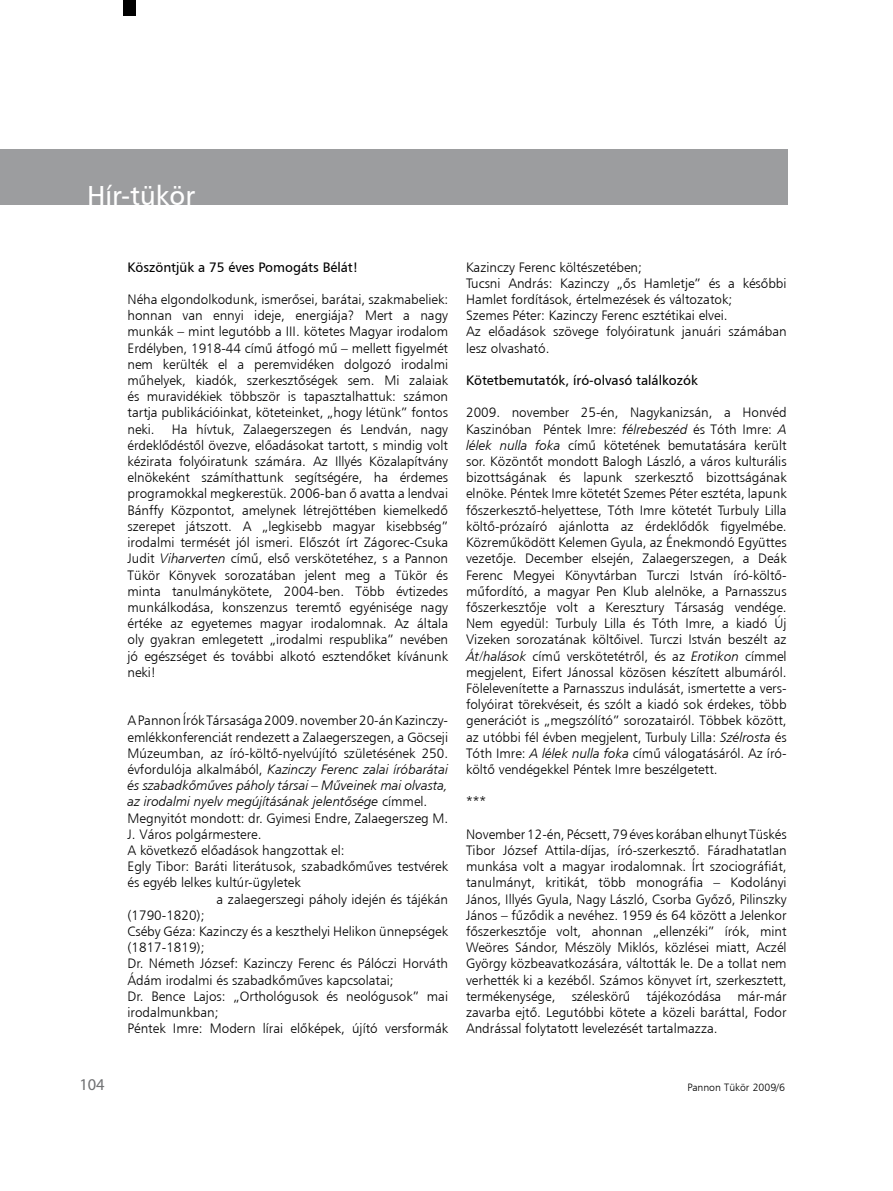
<style>
.page{position:relative;width:893px;height:1191px;background:#fff}
.page>*{position:absolute;margin:0;border:0;box-sizing:border-box;transform-origin:0 0}
.t1{font:27px "H Humanist 777 BT";color:#fff}
.t2{font:16.5px "Myriad Pro";color:#707173}
.t3{font:13.5px/16.2px "H Humanist 777 Lt BT";color:#000;text-align:justify}
.t4{font:13.5px/16.2px "H Humanist 777 Lt BT Italic";color:#000;text-align:justify}
.t5{font:13.5px "H Humanist 777 BT";color:#000}
.t6{font:10.5px "H Humanist 777 Lt BT";color:#000}
.s1{font-family:"H Humanist 777 Lt BT Italic"}
.s2{font-family:"H Humanist 777 Lt BT"}
</style>
<div class="page">
<div style="left:123px;top:0;width:13px;height:16px;background:#000"></div>
<div style="left:0;top:149px;width:788px;height:56px;background:#9c9d9f"></div>
<h1 class="t1" style="left:87px;top:179px;width:109px">Hír-tükör</h1>
<p class="t5" style="left:128px;top:258px;width:232px">Köszöntjük a 75 éves Pomogáts Bélát!</p>
<p class="t3" style="left:128px;top:291px;width:322px">Néha elgondolkodunk, ismerősei, barátai, szakmabeliek: honnan van ennyi ideje, energiája? Mert a nagy munkák – mint legutóbb a III. kötetes Magyar irodalom Erdélyben, 1918-44 című átfogó mű – mellett figyelmét nem kerülték el a peremvidéken dolgozó irodalmi műhelyek, kiadók, szerkesztőségek sem. Mi zalaiak és muravidékiek többször is tapasztalhattuk: számon tartja publikációinkat, köteteinket, „hogy létünk” fontos neki.</p>
<p class="t3" style="left:128px;top:420px;width:322px;text-indent:44px">Ha hívtuk, Zalaegerszegen és Lendván, nagy érdeklődéstől övezve, előadásokat tartott, s mindig volt kézirata folyóiratunk számára. Az Illyés Közalapítvány elnökeként számíthattunk segítségére, ha érdemes programokkal megkerestük. 2006-ban ő avatta a lendvai Bánffy Központot, amelynek létrejöttében kiemelkedő szerepet játszott. A „legkisebb magyar kisebbség” irodalmi termését jól ismeri. Előszót írt Zágorec-Csuka Judit <span class="s1">Viharverten</span> című, első verskötetéhez, s a Pannon Tükör Könyvek sorozatában jelent meg a Tükör és minta tanulmánykötete, 2004-ben. Több évtizedes munkálkodása, konszenzus teremtő egyénisége nagy értéke az egyetemes magyar irodalomnak. Az általa oly gyakran emlegetett „irodalmi respublika” nevében jó egészséget és további alkotó esztendőket kívánunk neki!</p>
<p class="t3" style="left:128px;top:712px;width:322px">A Pannon Írók Társasága 2009. november 20-án Kazinczy&shy;emlékkonferenciát rendezett a Zalaegerszegen, a Göcseji Múzeumban, az író-költő-nyelvújító születésének 250.</p>
<p class="t4" style="left:128px;top:761px;width:322px"><span class="s2">évfordulója alkalmából,</span> Kazinczy Ferenc zalai íróbarátai és szabadkőműves páholy társai – Műveinek mai olvasta, az irodalmi nyelv megújításának jelentősége <span class="s2">címmel.</span></p>
<p class="t3" style="left:128px;top:809px;width:322px">Megnyitót mondott: dr. Gyimesi Endre, Zalaegerszeg M.</p>
<p class="t3" style="left:128px;top:825px;width:136px">J. Város polgármestere.</p>
<p class="t3" style="left:128px;top:842px;width:218px">A következő előadások hangzottak el:</p>
<p class="t3" style="left:128px;top:858px;width:322px">Egly Tibor: Baráti literátusok, szabadkőműves testvérek</p>
<p class="t3" style="left:128px;top:874px;width:175px">és egyéb lelkes kultúr-ügyletek</p>
<p class="t3" style="left:217px;top:890px;width:233px">a zalaegerszegi páholy idején és tájékán</p>
<p class="t3" style="left:128px;top:906px;width:78px">(1790-1820);</p>
<p class="t3" style="left:128px;top:923px;width:322px">Cséby Géza: Kazinczy és a keszthelyi Helikon ünnepségek</p>
<p class="t3" style="left:128px;top:939px;width:78px">(1817-1819);</p>
<p class="t3" style="left:128px;top:955px;width:322px">Dr. Németh József: Kazinczy Ferenc és Pálóczi Horváth</p>
<p class="t3" style="left:128px;top:971px;width:268px">Ádám irodalmi és szabadkőműves kapcsolatai;</p>
<p class="t3" style="left:128px;top:987px;width:322px">Dr. Bence Lajos: „Orthológusok és neológusok” mai</p>
<p class="t3" style="left:128px;top:1004px;width:92px">irodalmunkban;</p>
<p class="t3" style="left:128px;top:1020px;width:322px">Péntek Imre: Modern lírai előképek, újító versformák</p>
<p class="t3" style="left:466px;top:258px;width:322px;text-align:left">Kazinczy Ferenc költészetében;<br>Tucsni András: Kazinczy „ős Hamletje” és a későbbi Hamlet fordítások, értelmezések és változatok;<br>Szemes Péter: Kazinczy Ferenc esztétikai elvei.<br>Az előadások szövege folyóiratunk januári számában lesz olvasható.</p>
<p class="t5" style="left:466px;top:372px;width:233px">Kötetbemutatók, író-olvasó találkozók</p>
<p class="t3" style="left:466px;top:404px;width:322px">2009. november 25-én, Nagykanizsán, a Honvéd Kaszinóban Péntek Imre: <span class="s1">félrebeszéd</span> és Tóth Imre: <span class="s1">A lélek nulla foka</span> című kötetének bemutatására került sor. Közöntőt mondott Balogh László, a város kulturális bizottságának és lapunk szerkesztő bizottságának elnöke. Péntek Imre kötetét Szemes Péter esztéta, lapunk főszerkesztő-helyettese, Tóth Imre kötetét Turbuly Lilla költő-prózaíró ajánlotta az érdeklődők figyelmébe.<br>Közreműködött Kelemen Gyula, az Énekmondó Együttes vezetője. December elsején, Zalaegerszegen, a Deák Ferenc Megyei Könyvtárban Turczi István író-költő&shy;műfordító, a magyar Pen Klub alelnöke, a Parnasszus főszerkesztője volt a Keresztury Társaság vendége.<br>Nem egyedül: Turbuly Lilla és Tóth Imre, a kiadó Új Vizeken sorozatának költőivel. Turczi István beszélt az <span class="s1">Át/halások</span> című verskötetétről, és az <span class="s1">Erotikon</span> címmel megjelent, Eifert Jánossal közösen készített albumáról.<br>Fölelevenítette a Parnasszus indulását, ismertette a vers&shy;folyóirat törekvéseit, és szólt a kiadó sok érdekes, több generációt is „megszólító” sorozatairól. Többek között, az utóbbi fél évben megjelent, Turbuly Lilla: <span class="s1">Szélrosta</span> és Tóth Imre: <span class="s1">A lélek nulla foka</span> című válogatásáról. Az író&shy;költő vendégekkel Péntek Imre beszélgetett.</p>
<p class="t3" style="left:466px;top:793px;width:22px">***</p>
<p class="t3" style="left:466px;top:825px;width:322px">November 12-én, Pécsett, 79 éves korában elhunyt Tüskés Tibor József Attila-díjas, író-szerkesztő. Fáradhatatlan munkása volt a magyar irodalomnak. Írt szociográfiát, tanulmányt, kritikát, több monográfia – Kodolányi János, Illyés Gyula, Nagy László, Csorba Győző, Pilinszky János – fűződik a nevéhez. 1959 és 64 között a Jelenkor főszerkesztője volt, ahonnan „ellenzéki” írók, mint Weöres Sándor, Mészöly Miklós, közlései miatt, Aczél György közbeavatkozására, váltották le. De a tollat nem verhették ki a kezéből. Számos könyvet írt, szerkesztett, termékenysége, széleskörű tájékozódása már-már zavarba ejtő. Legutóbbi kötete a közeli baráttal, Fodor Andrással folytatott levelezését tartalmazza.</p>
<p class="t2" style="left:79px;top:1074px;width:27px">104</p>
<p class="t6" style="left:687px;top:1080px;width:99px">Pannon Tükör 2009/6</p>
</div>
